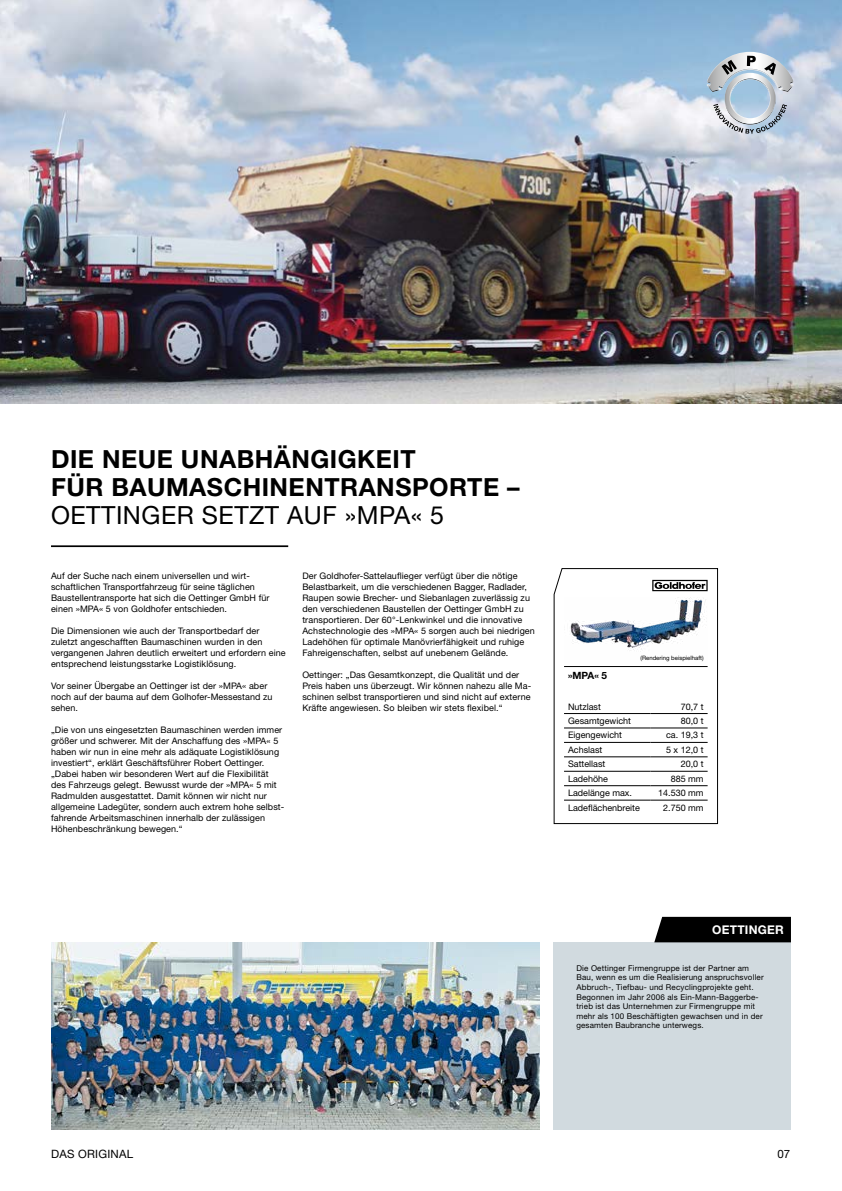
<style>
.page{position:relative;width:842px;height:1191px;background:#fff}
.page>*{position:absolute;margin:0;border:0;box-sizing:border-box;transform-origin:0 0}
.t1{font:700 25px/28px "Helvetica Neue LT Com";letter-spacing:.02em;color:#000}
.t2{font:25px "Helvetica Neue LT Com";letter-spacing:.02em;color:#000}
.t3{font:700 12px "Helvetica Neue LT Com";letter-spacing:.02em;color:#fff}
.t4{font:11.5px "Helvetica Neue LT Com";letter-spacing:.02em;color:#000}
.t5{font:700 10px "Helvetica Neue LT Com";color:#000}
.t6{font:9px/11px "Helvetica Neue LT Com";letter-spacing:.01em;color:#000}
.t7{font:8px/9.6px "Helvetica Neue LT Com";letter-spacing:.02em;color:#000}
.t8{font:6px "Helvetica Neue LT Com";color:#000}
</style>
<div class="page">
<img style="left:0;top:0;width:842px;height:403px">
<svg style="left:553px;top:568px;width:165px;height:256px"></svg>
<img style="left:564px;top:597px;width:144px;height:67px">
<hr style="left:564px;top:713px;width:86px;height:1px;background:#000">
<hr style="left:650px;top:713px;width:58px;height:1px;background:#000">
<hr style="left:564px;top:727px;width:86px;height:1px;background:#000">
<hr style="left:650px;top:727px;width:58px;height:1px;background:#000">
<hr style="left:564px;top:742px;width:86px;height:1px;background:#000">
<hr style="left:650px;top:742px;width:58px;height:1px;background:#000">
<hr style="left:564px;top:756px;width:86px;height:1px;background:#000">
<hr style="left:650px;top:756px;width:58px;height:1px;background:#000">
<hr style="left:564px;top:771px;width:86px;height:1px;background:#000">
<hr style="left:650px;top:771px;width:58px;height:1px;background:#000">
<hr style="left:564px;top:785px;width:86px;height:1px;background:#000">
<hr style="left:650px;top:785px;width:58px;height:1px;background:#000">
<hr style="left:564px;top:799px;width:86px;height:1px;background:#000">
<hr style="left:650px;top:799px;width:58px;height:1px;background:#000">
<hr style="left:564px;top:666px;width:144px;height:1px;background:#000">
<svg style="left:652px;top:580px;width:56px;height:11px"></svg>
<svg style="left:713px;top:104px;width:74px;height:30px"></svg>
<img style="left:725px;top:91px;width:51px;height:33px">
<img style="left:706px;top:52px;width:88px;height:39px">
<svg style="left:722px;top:60px;width:15px;height:15px"></svg>
<svg style="left:747px;top:56px;width:9px;height:10px"></svg>
<svg style="left:764px;top:63px;width:12px;height:12px"></svg>
<img style="left:51px;top:942px;width:489px;height:187px">
<div style="left:554px;top:942px;width:237px;height:187px;background:#d1dadf"></div>
<hr style="left:51px;top:545px;width:237px;height:2px;background:#000">
<div style="left:654px;top:917px;width:137px;height:25px;background:#000"></div>
<h1 class="t1" style="left:51px;top:444px;width:470px">DIE NEUE UNABHÄNGIGKEIT<br>FÜR BAUMASCHINENTRANSPORTE –</h1>
<h1 class="t2" style="left:51px;top:500px;width:395px">OETTINGER SETZT AUF »MPA« 5</h1>
<p class="t6" style="left:51px;top:570px;width:220px">Auf der Suche nach einem universellen und wirt&shy;schaftlichen Transportfahrzeug für seine täglichen Baustellentransporte hat sich die Oettinger GmbH für einen »MPA« 5 von Goldhofer entschieden.</p>
<p class="t6" style="left:51px;top:625px;width:236px">Die Dimensionen wie auch der Transportbedarf der zuletzt angeschafften Baumaschinen wurden in den vergangenen Jahren deutlich erweitert und erfordern eine entsprechend leistungsstarke Logistiklösung.</p>
<p class="t6" style="left:51px;top:680px;width:223px">Vor seiner Übergabe an Oettinger ist der »MPA« aber noch auf der bauma auf dem Golhofer-Messestand zu sehen.</p>
<p class="t6" style="left:51px;top:724px;width:235px">„Die von uns eingesetzten Baumaschinen werden immer größer und schwerer. Mit der Anschaffung des »MPA« 5 haben wir nun in eine mehr als adäquate Logistiklösung investiert“, erklärt Geschäftsführer Robert Oettinger. „Dabei haben wir besonderen Wert auf die Flexibilität des Fahrzeugs gelegt. Bewusst wurde der »MPA« 5 mit Radmulden ausgestattet. Damit können wir nicht nur allgemeine Ladegüter, sondern auch extrem hohe selbst&shy;fahrende Arbeitsmaschinen innerhalb der zulässigen Höhenbeschränkung bewegen.“</p>
<p class="t6" style="left:302px;top:570px;width:234px">Der Goldhofer-Sattelauflieger verfügt über die nötige Belastbarkeit, um die verschiedenen Bagger, Radlader, Raupen sowie Brecher- und Siebanlagen zuverlässig zu den verschiedenen Baustellen der Oettinger GmbH zu transportieren. Der 60°-Lenkwinkel und die innovative Achstechnologie des »MPA« 5 sorgen auch bei niedrigen Ladehöhen für optimale Manövrierfähigkeit und ruhige Fahreigenschaften, selbst auf unebenem Gelände.</p>
<p class="t6" style="left:302px;top:669px;width:230px">Oettinger: „Das Gesamtkonzept, die Qualität und der Preis haben uns überzeugt. Wir können nahezu alle Ma&shy;schinen selbst transportieren und sind nicht auf externe Kräfte angewiesen. So bleiben wir stets flexibel.“</p>
<p class="t5" style="left:568px;top:669px;width:41px">»MPA« 5</p>
<p class="t8" style="left:640px;top:654px;width:65px">(Rendering beispielhaft)</p>
<p class="t6" style="left:568px;top:700px;width:34px">Nutzlast</p>
<p class="t6" style="left:681px;top:700px;width:24px">70,7 t</p>
<p class="t6" style="left:568px;top:715px;width:64px">Gesamtgewicht</p>
<p class="t6" style="left:681px;top:715px;width:24px">80,0 t</p>
<p class="t6" style="left:568px;top:729px;width:55px">Eigengewicht</p>
<p class="t6" style="left:666px;top:729px;width:39px">ca. 19,3 t</p>
<p class="t6" style="left:568px;top:744px;width:36px">Achslast</p>
<p class="t6" style="left:666px;top:744px;width:39px">5 x 12,0 t</p>
<p class="t6" style="left:568px;top:758px;width:39px">Sattellast</p>
<p class="t6" style="left:681px;top:758px;width:24px">20,0 t</p>
<p class="t6" style="left:568px;top:772px;width:42px">Ladehöhe</p>
<p class="t6" style="left:671px;top:772px;width:34px">885 mm</p>
<p class="t6" style="left:568px;top:787px;width:66px">Ladelänge max.</p>
<p class="t6" style="left:658px;top:787px;width:47px">14.530 mm</p>
<p class="t6" style="left:568px;top:801px;width:73px">Ladeflächenbreite</p>
<p class="t6" style="left:663px;top:801px;width:42px">2.750 mm</p>
<h2 class="t3" style="left:712px;top:922px;width:73px">OETTINGER</h2>
<p class="t7" style="left:576px;top:963px;width:189px">Die Oettinger Firmengruppe ist der Partner am Bau, wenn es um die Realisierung anspruchsvoller Abbruch-, Tiefbau- und Recyclingprojekte geht.<br>Begonnen im Jahr 2006 als Ein-Mann-Baggerbe&shy;trieb ist das Unternehmen zur Firmengruppe mit mehr als 100 Beschäftigten gewachsen und in der gesamten Baubranche unterwegs.</p>
<p class="t4" style="left:51px;top:1147px;width:84px">DAS ORIGINAL</p>
<p class="t4" style="left:777px;top:1147px;width:14px">07</p>
</div>
